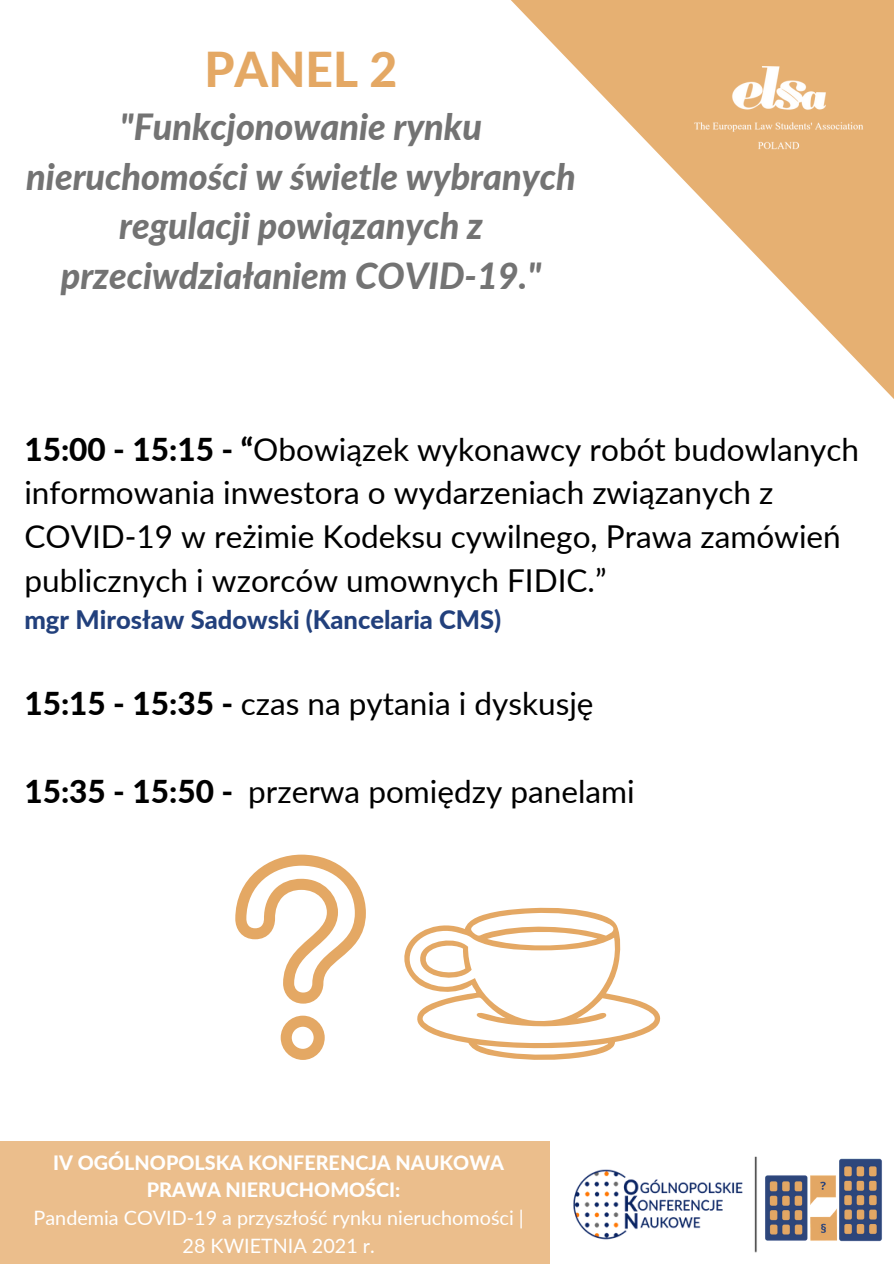
<style>
.page{position:relative;width:894px;height:1264px;background:#fff}
.page>*{position:absolute;margin:0;border:0;box-sizing:border-box;transform-origin:0 0}
.t1{font:800 48px "Lato";color:#e4a864}
.t2{font:italic 800 36px/49.5px "Lato";color:#737373;text-align:center}
.t3{font:31.5px/44px "Lato";color:#000}
.t4{font:800 25.5px "Lato";color:#22407c}
.t5{font:19.8px/27.6px "Lato";color:#fff;text-align:center}
.t6{font:800 19.8px/27.6px "Lato";color:#fff;text-align:center}
.s1{font-weight:800}
</style>
<div class="page">
<svg style="left:511px;top:0;width:382px;height:398px"></svg>
<img style="left:693px;top:66px;width:170px;height:86px">
<div style="left:0;top:1141px;width:893px;height:122px;background:#ebbe8c"></div>
<div style="left:549px;top:1141px;width:344px;height:122px;background:#fff"></div>
<img style="left:521px;top:1059px;width:236px;height:197px">
<img style="left:765px;top:1158px;width:117px;height:84px">
<svg style="left:404px;top:907px;width:256px;height:152px"></svg>
<svg style="left:235px;top:854px;width:131px;height:205px"></svg>
<p class="t1" style="left:204px;top:40px;width:194px">PANEL 2</p>
<p class="t2" style="left:26px;top:101px;width:550px">"Funkcjonowanie rynku nieruchomości w świetle wybranych regulacji powiązanych z przeciwdziałaniem COVID-19."</p>
<p class="t3" style="left:24px;top:426px;width:836px"><span class="s1">15:00 - 15:15 - “</span>Obowiązek wykonawcy robót budowlanych informowania inwestora o wydarzeniach związanych z COVID-19 w reżimie Kodeksu cywilnego, Prawa zamówień publicznych i wzorców umownych FIDIC.”</p>
<p class="t4" style="left:24px;top:604px;width:478px">mgr Mirosław Sadowski (Kancelaria CMS)</p>
<p class="t3" style="left:24px;top:681px;width:570px"><span class="s1">15:15 - 15:35 -</span> czas na pytania i dyskusję</p>
<p class="t3" style="left:24px;top:768px;width:611px"><span class="s1">15:35 - 15:50 -</span> przerwa pomiędzy panelami</p>
<p class="t6" style="left:53px;top:1148px;width:452px">IV OGÓLNOPOLSKA KONFERENCJA NAUKOWA<br>PRAWA NIERUCHOMOŚCI:</p>
<p class="t5" style="left:34px;top:1203px;width:491px">Pandemia COVID-19 a przyszłość rynku nieruchomości |<br>28 KWIETNIA 2021 r.</p>
</div>
